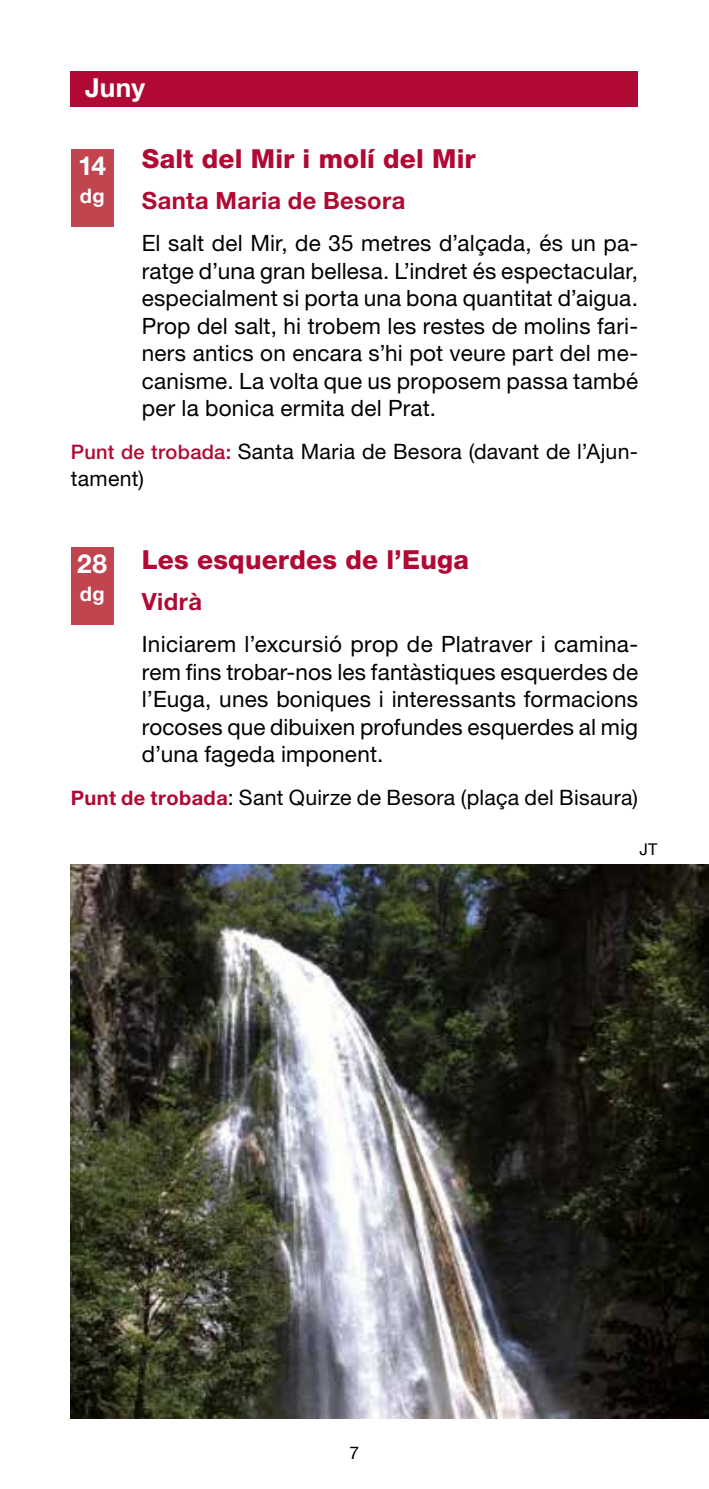
<style>
.page{position:relative;width:709px;height:1489px;background:#fff}
.page>*{position:absolute;margin:0;border:0;box-sizing:border-box;transform-origin:0 0}
.t1{font:800 26.25px "Helvetica Neue LT Std";letter-spacing:.005em;color:#b10933}
.t2{font:700 26.25px "Helvetica Neue LT Std";letter-spacing:.01em;color:#fff}
.t3{font:700 23.75px "Helvetica Neue LT Std";letter-spacing:.02em;color:#b10933}
.t4{font:22.5px/27.5px "Helvetica Neue LT Std";letter-spacing:.01em;color:#000;text-align:justify}
.t5{font:21.25px/27.5px "Helvetica Neue LT Std";letter-spacing:.01em;color:#000}
.t6{font:700 20px "Helvetica Neue LT Std";color:#fff}
.t7{font:17.5px "Helvetica Neue LT Std";color:#000}
.t8{font:16.25px "Helvetica Neue LT Std";color:#000}
.s1{font-weight:500;font-size:20px;color:#b10933}
.s2{font-weight:700;font-size:20px;color:#b10933}
</style>
<div class="page">
<div style="left:71px;top:71px;width:567px;height:35px;background:#b10933"></div>
<div style="left:71px;top:149px;width:42px;height:78px;background:#c1454f"></div>
<div style="left:71px;top:547px;width:42px;height:77px;background:#c1454f"></div>
<img style="left:71px;top:865px;width:638px;height:552px">
<p class="t2" style="left:85px;top:72px;width:62px">Juny</p>
<p class="t1" style="left:142px;top:143px;width:335px">Salt del Mir i molí del Mir</p>
<p class="t3" style="left:142px;top:186px;width:265px">Santa Maria de Besora</p>
<p class="t4" style="left:142px;top:229px;width:498px">El salt del Mir, de 35 metres d’alçada, és un pa&shy;ratge d’una gran bellesa. L’indret és espectacular, especialment si porta una bona quantitat d’aigua.<br>Prop del salt, hi trobem les restes de molins fari&shy;ners antics on encara s’hi pot veure part del me&shy;canisme. La volta que us proposem passa també per la bonica ermita del Prat.</p>
<p class="t5" style="left:71px;top:437px;width:568px"><span class="s1">Punt de trobada:</span> Santa Maria de Besora (davant de l’Ajun&shy;tament)</p>
<p class="t2" style="left:78px;top:149px;width:29px">14</p>
<p class="t6" style="left:80px;top:183px;width:26px">dg</p>
<p class="t1" style="left:142px;top:543px;width:329px">Les esquerdes de l’Euga</p>
<p class="t3" style="left:142px;top:587px;width:62px">Vidrà</p>
<p class="t4" style="left:142px;top:630px;width:498px">Iniciarem l’excursió prop de Platraver i camina&shy;rem fins trobar-nos les fantàstiques esquerdes de l’Euga, unes boniques i interessants formacions rocoses que dibuixen profundes esquerdes al mig d’una fageda imponent.</p>
<p class="t5" style="left:71px;top:783px;width:568px"><span class="s2">Punt de trobada</span>: Sant Quirze de Besora (plaça del Bisaura)</p>
<p class="t2" style="left:77px;top:547px;width:31px">28</p>
<p class="t6" style="left:80px;top:581px;width:26px">dg</p>
<p class="t7" style="left:349px;top:1442px;width:11px">7</p>
<p class="t8" style="left:639px;top:839px;width:20px">JT</p>
</div>
